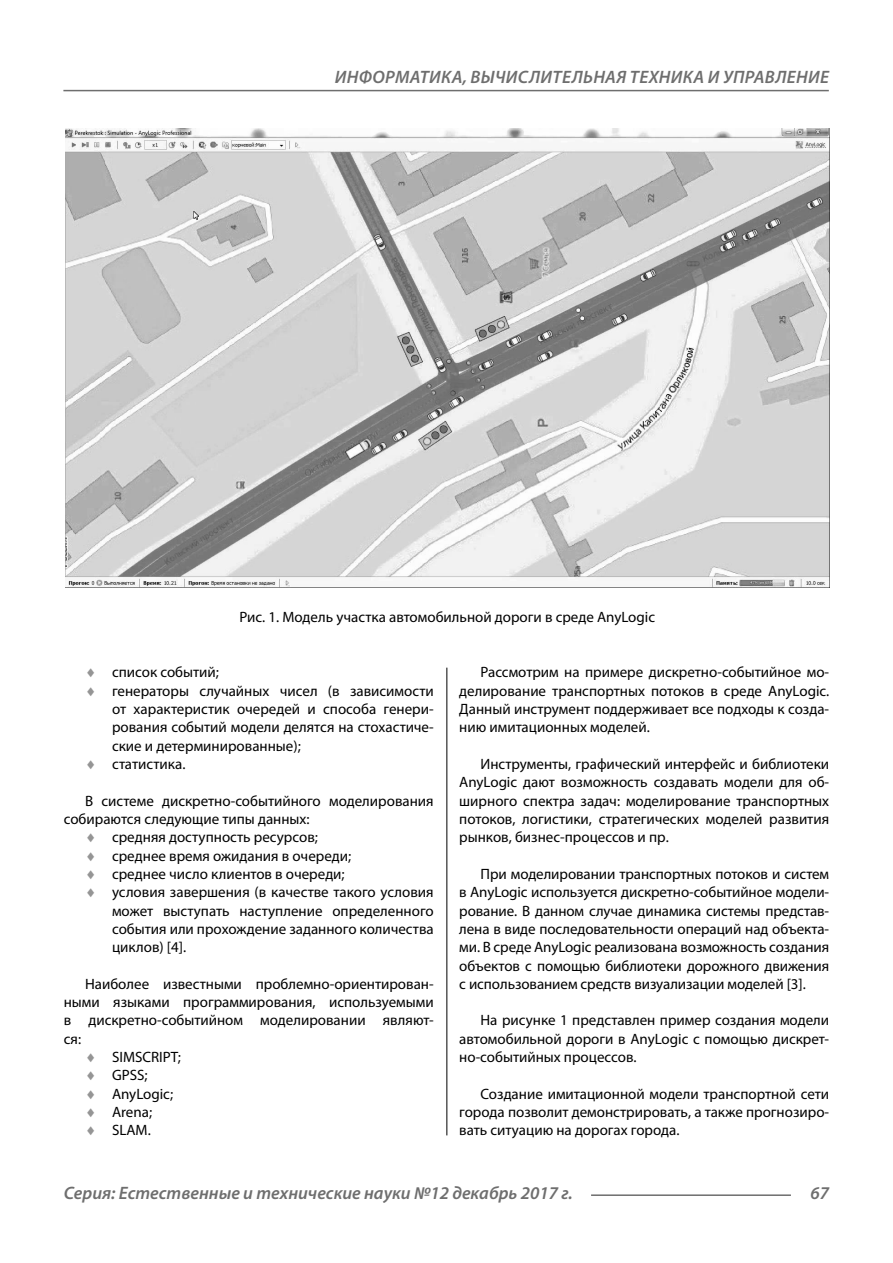
<style>
.page{position:relative;width:893px;height:1263px;background:#fff}
.page>*{position:absolute;margin:0;border:0;box-sizing:border-box;transform-origin:0 0}
.t1{font:italic 600 18px "Myriad Pro";letter-spacing:.005em;color:#6e6e6e}
.Normal{font:15px/18.3px "Myriad Pro";color:#000;text-align:justify}
.podpis{font:15px "Myriad Pro";color:#000}
.s1{color:#959595}
</style>
<div class="page">
<hr style="left:63px;top:90px;width:766px;height:1px;background:#6e6e6e">
<hr style="left:591px;top:1194px;width:200px;height:2px;background:#6e6e6e">
<img style="left:65px;top:129px;width:764px;height:458px">
<hr style="left:446px;top:668px;width:1px;height:467px;background:#000">
<p class="t1" style="left:335px;top:66px;width:496px">ИНФОРМАТИКА, ВЫЧИСЛИТЕЛЬНАЯ ТЕХНИКА И УПРАВЛЕНИЕ</p>
<p class="podpis" style="left:239px;top:608px;width:417px">Рис. 1. Модель участка автомобильной дороги в среде AnyLogic</p>
<p class="Normal" style="left:85px;top:663px;width:135px"><span class="s1">♦</span> список событий;</p>
<p class="Normal" style="left:112px;top:681px;width:323px;text-indent:-27px"><span class="s1">♦</span> генераторы случайных чисел (в зависимости от характеристик очередей и способа генери&shy;рования событий модели делятся на стохастиче&shy;ские и детерминированные);</p>
<p class="Normal" style="left:85px;top:754px;width:102px"><span class="s1">♦</span> статистика.</p>
<p class="Normal" style="left:64px;top:791px;width:371px;text-indent:21px">В системе дискретно-событийного моделирования собираются следующие типы данных:</p>
<p class="Normal" style="left:85px;top:828px;width:234px"><span class="s1">♦</span> средняя доступность ресурсов;</p>
<p class="Normal" style="left:85px;top:846px;width:268px"><span class="s1">♦</span> среднее время ожидания в очереди;</p>
<p class="Normal" style="left:85px;top:864px;width:261px"><span class="s1">♦</span> среднее число клиентов в очереди;</p>
<p class="Normal" style="left:112px;top:883px;width:323px;text-indent:-27px"><span class="s1">♦</span> условия завершения (в качестве такого условия может выступать наступление определенного события или прохождение заданного количества циклов) [4].</p>
<p class="Normal" style="left:64px;top:974px;width:371px;text-indent:21px">Наиболее известными проблемно-ориентирован&shy;ными языками программирования, используемыми в дискретно-событийном моделировании являют&shy;ся:</p>
<p class="Normal" style="left:85px;top:1048px;width:97px"><span class="s1">♦</span> SIMSCRIPT;</p>
<p class="Normal" style="left:85px;top:1066px;width:64px"><span class="s1">♦</span> GPSS;</p>
<p class="Normal" style="left:85px;top:1084px;width:90px"><span class="s1">♦</span> AnyLogic;</p>
<p class="Normal" style="left:85px;top:1103px;width:69px"><span class="s1">♦</span> Arena;</p>
<p class="Normal" style="left:85px;top:1121px;width:67px"><span class="s1">♦</span> SLAM.</p>
<p class="Normal" style="left:459px;top:663px;width:371px;text-indent:21px">Рассмотрим на примере дискретно-событийное мо&shy;делирование транспортных потоков в среде AnyLogic.<br>Данный инструмент поддерживает все подходы к созда&shy;нию имитационных моделей.</p>
<p class="Normal" style="left:459px;top:754px;width:371px;text-indent:21px">Инструменты, графический интерфейс и библиотеки AnyLogic дают возможность создавать модели для об&shy;ширного спектра задач: моделирование транспортных потоков, логистики, стратегических моделей развития рынков, бизнес-процессов и пр.</p>
<p class="Normal" style="left:459px;top:864px;width:371px;text-indent:21px">При моделировании транспортных потоков и систем в AnyLogic используется дискретно-событийное модели&shy;рование. В данном случае динамика системы представ&shy;лена в виде последовательности операций над объекта&shy;ми. В среде AnyLogic реализована возможность создания объектов с помощью библиотеки дорожного движения с использованием средств визуализации моделей [3].</p>
<p class="Normal" style="left:459px;top:1011px;width:371px;text-indent:21px">На рисунке 1 представлен пример создания модели автомобильной дороги в AnyLogic с помощью дискрет&shy;но-событийных процессов.</p>
<p class="Normal" style="left:459px;top:1084px;width:371px;text-indent:21px">Создание имитационной модели транспортной сети города позволит демонстрировать, а также прогнозиро&shy;вать ситуацию на дорогах города.</p>
<p class="t1" style="left:64px;top:1182px;width:510px">Серия: Естественные и технические науки №12 декабрь 2017 г.</p>
<p class="t1" style="left:810px;top:1182px;width:20px">67</p>
</div>
